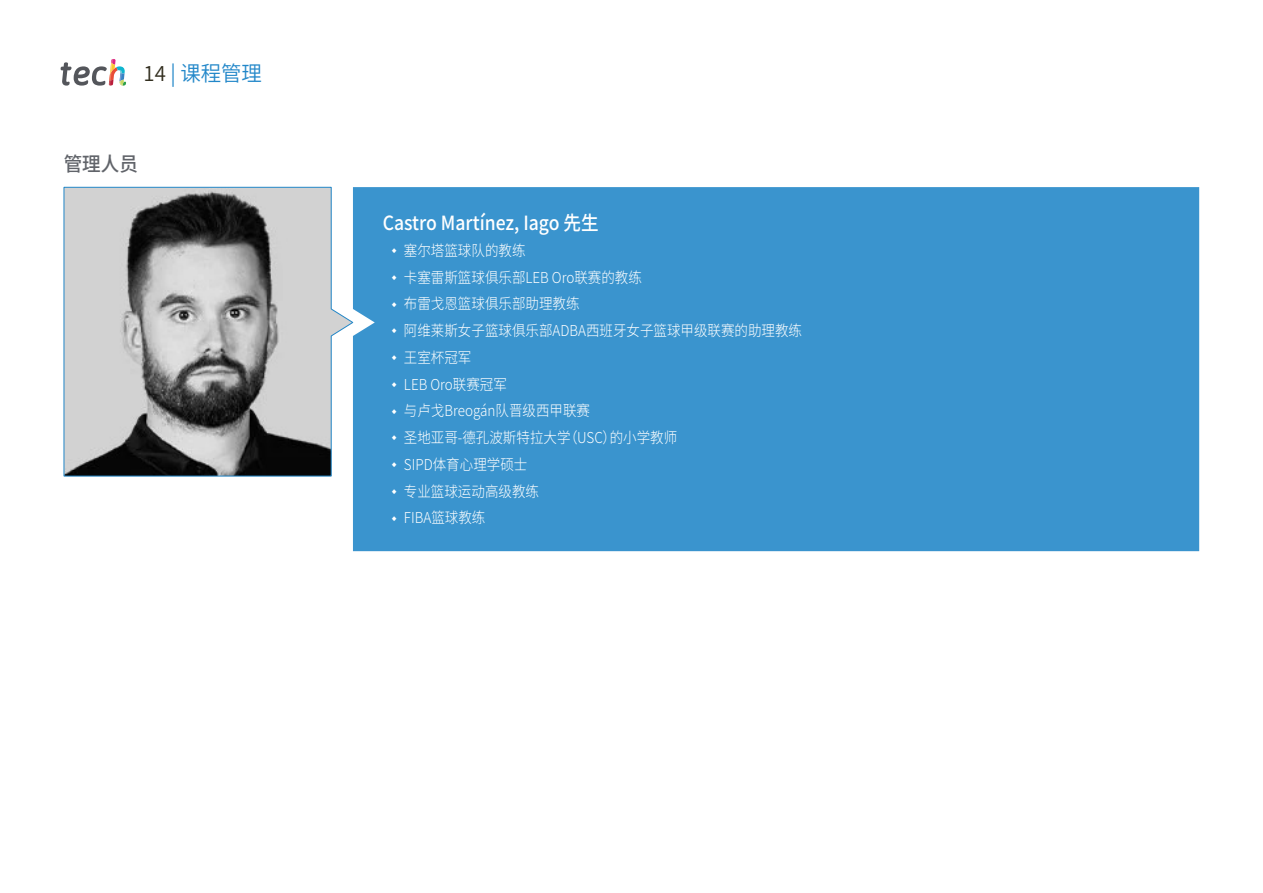
<style>
.page{position:relative;width:1263px;height:893px;background:#fff}
.page>*{position:absolute;margin:0;border:0;box-sizing:border-box;transform-origin:0 0}
.t1{font:21px "Source Han Sans CN";color:#2287c9}
.t2{font:500 19.5px "Source Han Sans CN";color:#fff;scale:.9 1}
.t3{font:500 19.5px "Source Han Sans CN";color:#61646a;scale:.95 1}
.t4{font:300 15px/26.7px "Source Han Sans CN";color:#fff;scale:.9 1}
.s1{color:#322e1f}
</style>
<div class="page">
<svg style="left:61px;top:59px;width:65px;height:27px"></svg>
<div style="left:353px;top:187px;width:846px;height:364px;background:#3a94ce"></div>
<svg style="left:64px;top:187px;width:289px;height:289px;background:#a1a2a3"></svg>
<svg style="left:392px;top:248px;width:5px;height:5px"></svg>
<svg style="left:392px;top:275px;width:5px;height:5px"></svg>
<svg style="left:392px;top:302px;width:5px;height:5px"></svg>
<svg style="left:392px;top:328px;width:5px;height:5px"></svg>
<svg style="left:392px;top:355px;width:5px;height:5px"></svg>
<svg style="left:392px;top:382px;width:5px;height:5px"></svg>
<svg style="left:392px;top:409px;width:5px;height:5px"></svg>
<svg style="left:392px;top:435px;width:5px;height:5px"></svg>
<svg style="left:392px;top:462px;width:5px;height:5px"></svg>
<svg style="left:392px;top:489px;width:5px;height:5px"></svg>
<svg style="left:392px;top:516px;width:5px;height:5px"></svg>
<h1 class="t1" style="left:144px;top:61px;width:120px"><span class="s1">14</span> | 课程管理</h1>
<h2 class="t3" style="left:64px;top:153px;width:80px">管理人员</h2>
<h2 class="t2" style="left:383px;top:212px;width:241px">Castro Martínez, Iago 先生</h2>
<p class="t4" style="left:404px;top:237px;width:444px">塞尔塔篮球队的教练<br>卡塞雷斯篮球俱乐部LEB Oro联赛的教练<br>布雷戈恩篮球俱乐部助理教练<br>阿维莱斯女子篮球俱乐部ADBA西班牙女子篮球甲级联赛的助理教练王室杯冠军<br>LEB Oro联赛冠军<br>与卢戈Breogán队晋级西甲联赛<br>圣地亚哥-德孔波斯特拉大学（USC）的小学教师<br>SIPD体育心理学硕士<br>专业篮球运动高级教练<br>FIBA篮球教练</p>
</div>
